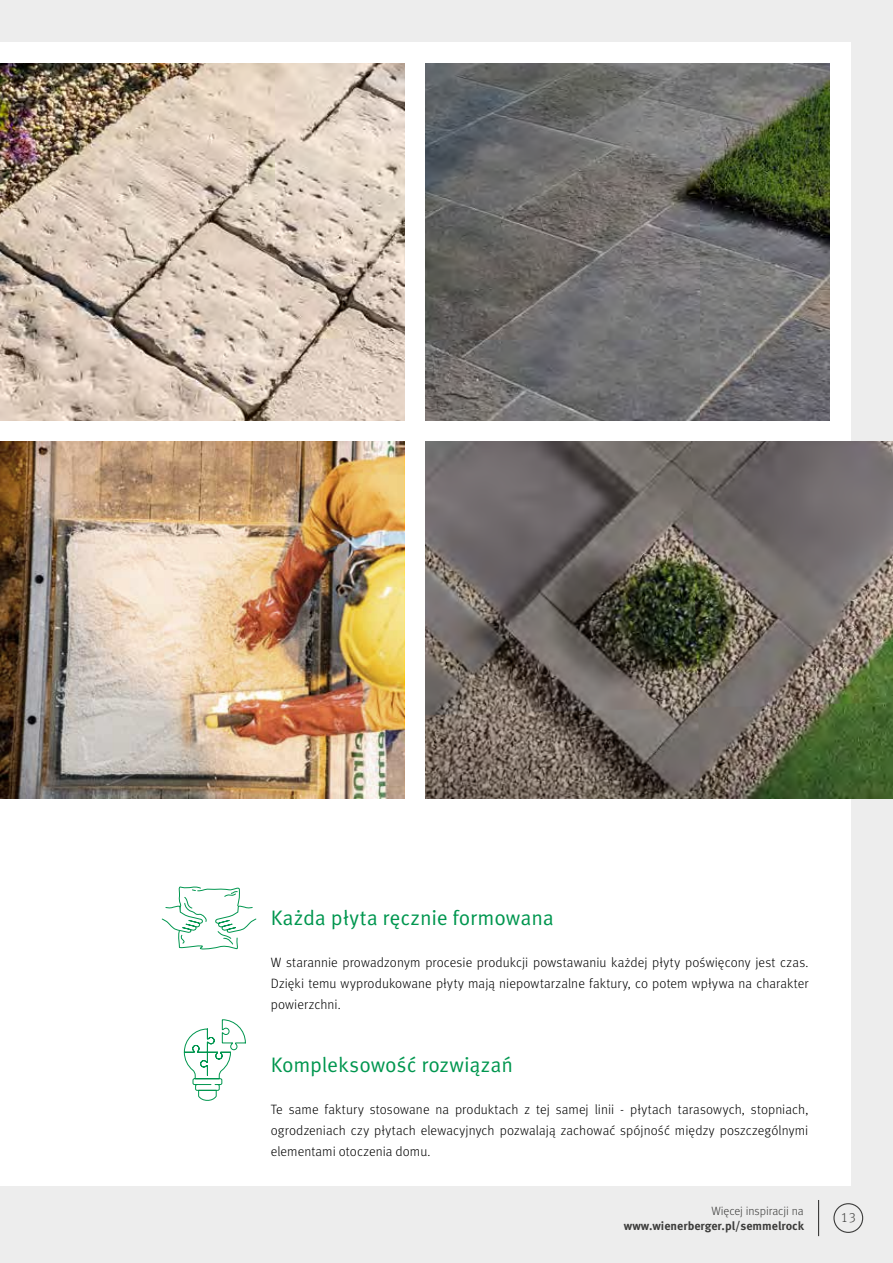
<style>
.page{position:relative;width:893px;height:1263px;background:#ededed}
.page>*{position:absolute;margin:0;border:0;box-sizing:border-box;transform-origin:0 0}
.t1{font:21px "Meta Pro Norm";letter-spacing:-.005em;color:#00964f}
.t2{font:300 13.5px/21px "Meta Pro";letter-spacing:.005em;color:#000;text-align:justify}
.t3{font:300 13.5px "Meta Pro";color:#3c3c3b}
.t4{font:700 12px "Meta Pro";color:#3c3c3b}
.t5{font:300 12px "Meta Pro";letter-spacing:-.005em;color:#3c3c3b}
</style>
<div class="page">
<div style="left:0;top:43px;width:850px;height:1143px;background:#fff"></div>
<svg style="left:184px;top:1019px;width:62px;height:82px"></svg>
<svg style="left:161px;top:886px;width:96px;height:64px"></svg>
<img style="left:425px;top:64px;width:404px;height:357px">
<img style="left:0;top:64px;width:404px;height:357px">
<img style="left:425px;top:442px;width:468px;height:357px">
<img style="left:0;top:442px;width:404px;height:357px">
<hr style="left:818px;top:1200px;width:1px;height:36px;background:#3c3c3b">
<div style="left:833px;top:1203px;width:30px;height:30px;border:1px solid #3c3c3b;border-radius:50%"></div>
<h1 class="t1" style="left:271px;top:901px;width:285px">Każda płyta ręcznie formowana</h1>
<p class="t2" style="left:271px;top:951px;width:539px">W starannie prowadzonym procesie produkcji powstawaniu każdej płyty poświęcony jest czas.<br>Dzięki temu wyprodukowane płyty mają niepowtarzalne faktury, co potem wpływa na charakter powierzchni.</p>
<h1 class="t1" style="left:271px;top:1048px;width:244px">Kompleksowość rozwiązań</h1>
<p class="t2" style="left:271px;top:1098px;width:539px">Te same faktury stosowane na produktach z tej samej linii - płytach tarasowych, stopniach, ogrodzeniach czy płytach elewacyjnych pozwalają zachować spójność między poszczególnymi elementami otoczenia domu.</p>
<p class="t5" style="left:712px;top:1202px;width:94px">Więcej inspiracji na</p>
<p class="t4" style="left:624px;top:1216px;width:182px">www.wienerberger.pl/semmelrock</p>
<p class="t3" style="left:841px;top:1208px;width:17px">13</p>
</div>
